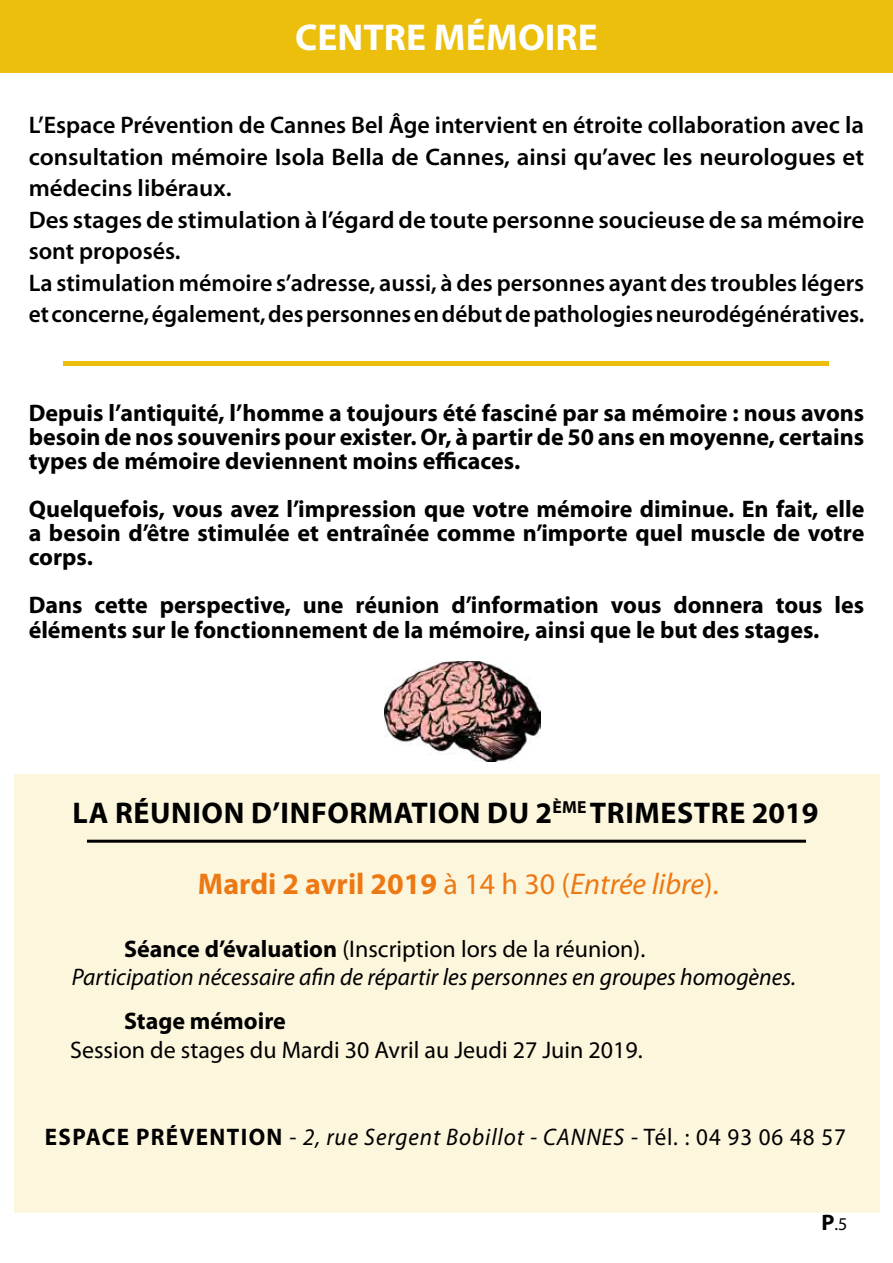
<style>
.page{position:relative;width:893px;height:1263px;background:#fff}
.page>*{position:absolute;margin:0;border:0;box-sizing:border-box;transform-origin:0 0}
.t1{font:700 37.5px "Myriad Pro";color:#fff}
.t2{font:700 30px "Myriad Pro";letter-spacing:.02em;color:#000}
.t3{font:700 30px "Myriad Pro";color:#ec7913}
.t4{font:700 24px/24px "Myriad Pro";color:#000;text-align:justify}
.t5{font:600 24px/31.5px "Myriad Pro";color:#000}
.t6{font:italic 24px/28.8px "Myriad Pro";color:#000}
.t7{font:italic 24px "Myriad Pro";letter-spacing:.04em;color:#000;scale:.96 1}
.t8{font:24px "Myriad Pro";color:#000}
.t9{font:18px "Myriad Pro";color:#000}
.s1{font-weight:400}
.s2{font-weight:400;font-style:italic}
.s3{font-weight:700;font-style:normal}
.s4{font-style:normal}
.s5{font-weight:700;font-size:22.5px}
</style>
<div class="page">
<div style="left:0;top:0;width:893px;height:73px;background:#ebbf0b"></div>
<div style="left:14px;top:774px;width:865px;height:438px;background:#fcf6dd"></div>
<hr style="left:87px;top:840px;width:719px;height:3px;background:#000">
<img style="left:385px;top:662px;width:155px;height:99px">
<div style="left:64px;top:361px;width:765px;height:5px;background:#ebbf0b"></div>
<h1 class="t1" style="left:295px;top:13px;width:304px">CENTRE MÉMOIRE</h1>
<p class="t5" style="left:29px;top:109px;width:837px">L’Espace Prévention de Cannes Bel Âge intervient en étroite collaboration avec la consultation mémoire Isola Bella de Cannes, ainsi qu’avec les neurologues et médecins libéraux.<br>Des stages de stimulation à l’égard de toute personne soucieuse de sa mémoire sont proposés.<br>La stimulation mémoire s’adresse, aussi, à des personnes ayant des troubles légers et concerne, également, des personnes en début de pathologies neurodégénératives.</p>
<p class="t4" style="left:29px;top:401px;width:837px">Depuis l’antiquité, l’homme a toujours été fasciné par sa mémoire : nous avons besoin de nos souvenirs pour exister. Or, à partir de 50 ans en moyenne, certains types de mémoire deviennent moins efficaces.</p>
<p class="t4" style="left:29px;top:497px;width:837px">Quelquefois, vous avez l’impression que votre mémoire diminue. En fait, elle a besoin d’être stimulée et entraînée comme n’importe quel muscle de votre corps.</p>
<p class="t4" style="left:29px;top:593px;width:837px">Dans cette perspective, une réunion d’information vous donnera tous les éléments sur le fonctionnement de la mémoire, ainsi que le but des stages.</p>
<p class="t2" style="left:73px;top:793px;width:747px">LA RÉUNION D’INFORMATION DU 2<sup>ÈME</sup> TRIMESTRE 2019</p>
<p class="t3" style="left:198px;top:864px;width:522px">Mardi 2 avril 2019 <span class="s1">à 14 h 30 (</span><span class="s2">Entrée libre</span><span class="s1">).</span></p>
<p class="t6" style="left:72px;top:934px;width:726px;text-indent:52px"><span class="s3">Séance d’évaluation</span> <span class="s4">(Inscription lors de la réunion).<br></span>Participation nécessaire afin de répartir les personnes en groupes homogènes.</p>
<p class="t4" style="left:124px;top:1008px;width:163px">Stage mémoire</p>
<p class="t8" style="left:70px;top:1035px;width:574px">Session de stages du Mardi 30 Avril au Jeudi 27 Juin 2019.</p>
<p class="t7" style="left:45px;top:1121px;width:836px"><span class="s3">ESPACE PRÉVENTION</span> <span class="s4">-</span> 2, rue Sergent Bobillot - CANNES <span class="s4">- Tél. : 04 93 06 48 57</span></p>
<p class="t9" style="left:821px;top:1213px;width:28px"><span class="s5">P</span>.5</p>
</div>
